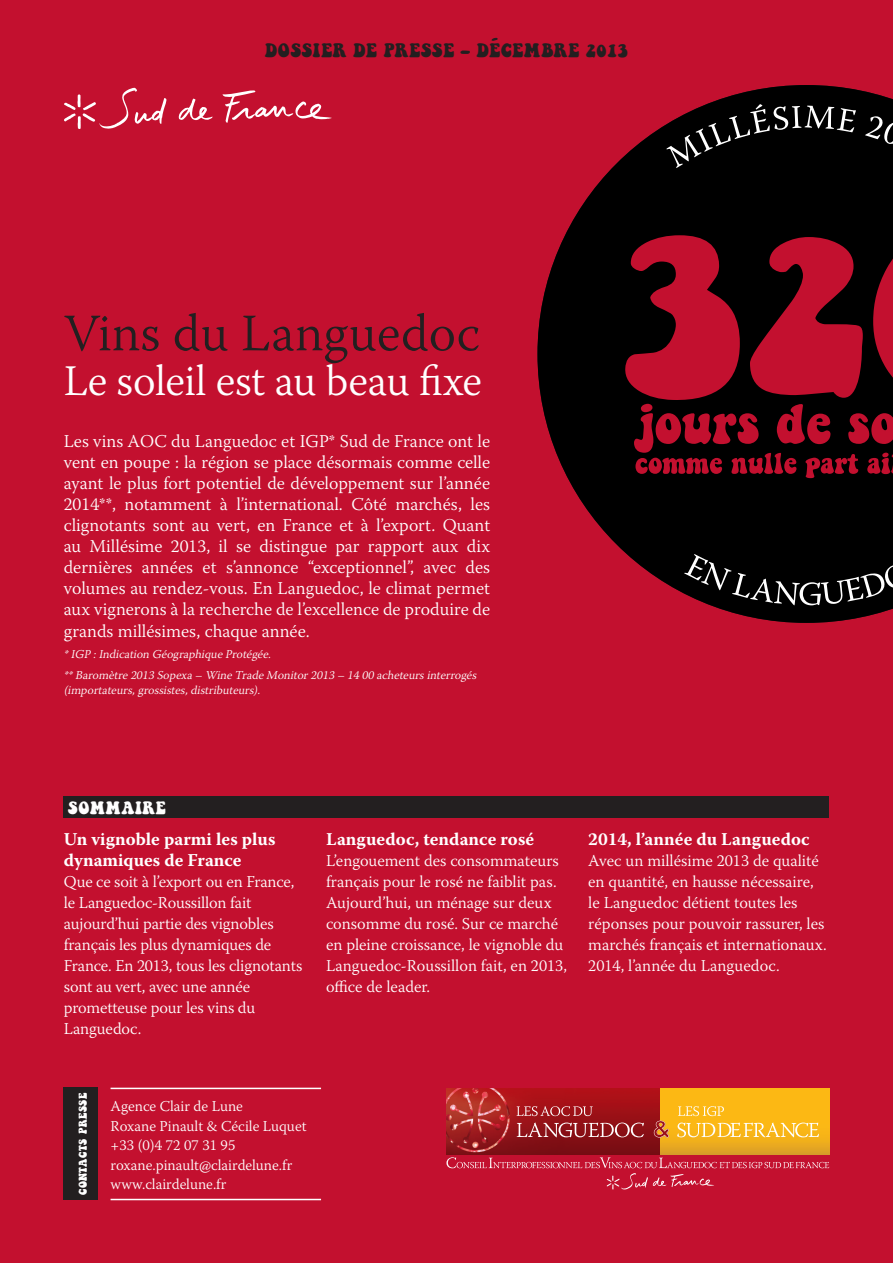
<style>
.page{position:relative;width:893px;height:1263px;background:#c3102f}
.page>*{position:absolute;margin:0;border:0;box-sizing:border-box;transform-origin:0 0}
.t1{font:300 52.5px "Warnock Pro";color:#231f20}
.t2{font:300 43.5px "Warnock Pro";letter-spacing:-.01em;color:#fff}
.t3{font:300 18px/21px "Warnock Pro";color:#fff;text-align:justify}
.t4{font:700 18px/21px "Warnock Pro";color:#fff}
.t5{font:18px "Keepon Truckin";letter-spacing:.045em;color:#231f20}
.t6{font:300 16.5px/21px "Warnock Pro";color:#fff}
.t7{font:16.5px "Keepon Truckin";letter-spacing:.045em;color:#fff}
.t8{font:300 15px "Warnock Pro";color:#fff}
.t9{font:italic 300 12px/15px "Warnock Pro";color:#fff}
.t10{font:10.5px "Keepon Truckin";letter-spacing:.045em;color:#fff}
</style>
<div class="page">
<svg style="left:64px;top:88px;width:103px;height:41px"></svg>
<svg style="left:223px;top:90px;width:109px;height:33px"></svg>
<svg style="left:178px;top:98px;width:35px;height:22px"></svg>
<div style="left:64px;top:1088px;width:34px;height:112px;background:#231f20"></div>
<hr style="left:111px;top:1199px;width:210px;height:1px;background:#fff">
<hr style="left:111px;top:1088px;width:210px;height:1px;background:#fff">
<img style="left:447px;top:1088px;width:214px;height:67px">
<svg style="left:661px;top:1088px;width:168px;height:67px"></svg>
<svg style="left:678px;top:1106px;width:46px;height:10px"></svg>
<svg style="left:677px;top:1122px;width:142px;height:15px"></svg>
<svg style="left:516px;top:1106px;width:77px;height:10px"></svg>
<svg style="left:517px;top:1122px;width:127px;height:15px"></svg>
<svg style="left:446px;top:1157px;width:383px;height:32px"></svg>
<svg style="left:654px;top:1120px;width:15px;height:17px"></svg>
<svg style="left:537px;top:85px;width:356px;height:538px;fill:#000"></svg>
<svg style="left:625px;top:235px;width:268px;height:243px"></svg>
<svg style="left:666px;top:104px;width:227px;height:64px"></svg>
<svg style="left:684px;top:552px;width:209px;height:53px"></svg>
<div style="left:64px;top:796px;width:765px;height:21px;background:#231f20"></div>
<svg style="left:491px;top:38px;width:7px;height:3px"></svg>
<p class="t5" style="left:265px;top:43px;width:364px">DOSSIER DE PRESSE – DECEMBRE 2013</p>
<p class="t1" style="left:64px;top:301px;width:418px">Vins du Languedoc</p>
<p class="t2" style="left:64px;top:355px;width:420px">Le soleil est au beau fixe</p>
<p class="t3" style="left:64px;top:430px;width:428px">Les vins AOC du Languedoc et IGP* Sud de France ont le vent en poupe : la région se place désormais comme celle ayant le plus fort potentiel de développement sur l’année 2014**, notamment à l’international. Côté marchés, les clignotants sont au vert, en France et à l’export. Quant au Millésime 2013, il se distingue par rapport aux dix dernières années et s’annonce “exceptionnel”, avec des volumes au rendez-vous. En Languedoc, le climat permet aux vignerons à la recherche de l’excellence de produire de grands millésimes, chaque année.</p>
<p class="t9" style="left:64px;top:646px;width:212px">*IGP :Indication GéographiqueProtégée.</p>
<p class="t9" style="left:64px;top:667px;width:417px">**Baromètre2013 Sopexa– WineTradeMonitor2013 – 14 00 acheteursinterrogés (importateurs,grossistes,distributeurs).</p>
<p class="t7" style="left:68px;top:800px;width:99px">SOMMAIRE</p>
<p class="t4" style="left:64px;top:828px;width:213px">Un vignoble parmi les plus dynamiques de France</p>
<p class="t6" style="left:64px;top:870px;width:240px">Que ce soit à l’export ou en France, le Languedoc-Roussillon fait aujourd’hui partie des vignobles français les plus dynamiques de<br>France. En 2013, tous les clignotants sont au vert, avec une année prometteuse pour les vins du<br>Languedoc.</p>
<p class="t4" style="left:326px;top:828px;width:210px">Languedoc, tendance rosé</p>
<p class="t6" style="left:326px;top:849px;width:242px">L’engouement des consommateurs français pour le rosé ne faiblit pas.<br>Aujourd’hui, un ménage sur deux consomme du rosé. Sur ce marché en pleine croissance, le vignoble du<br>Languedoc-Roussillon fait, en 2013, office de leader.</p>
<p class="t10" style="left:78px;top:1195px;width:104px;rotate:-90deg">contacts presse</p>
<p class="t8" style="left:111px;top:1097px;width:134px">Agence Clair de Lune</p>
<p class="t8" style="left:111px;top:1117px;width:198px">Roxane Pinault &amp; Cécile Luquet</p>
<p class="t8" style="left:111px;top:1136px;width:126px">+33 (0)4 72 07 31 95</p>
<p class="t8" style="left:111px;top:1156px;width:183px">roxane.pinault@clairdelune.fr</p>
<p class="t8" style="left:111px;top:1175px;width:117px">www.clairdelune.fr</p>
<p class="t4" style="left:588px;top:828px;width:223px">2014, l’année du Languedoc</p>
<p class="t6" style="left:588px;top:849px;width:240px">Avec un millésime 2013 de qualité en quantité, en hausse nécessaire, le Languedoc détient toutes les réponses pour pouvoir rassurer, les marchés français et internationaux.<br>2014, l’année du Languedoc.</p>
</div>
